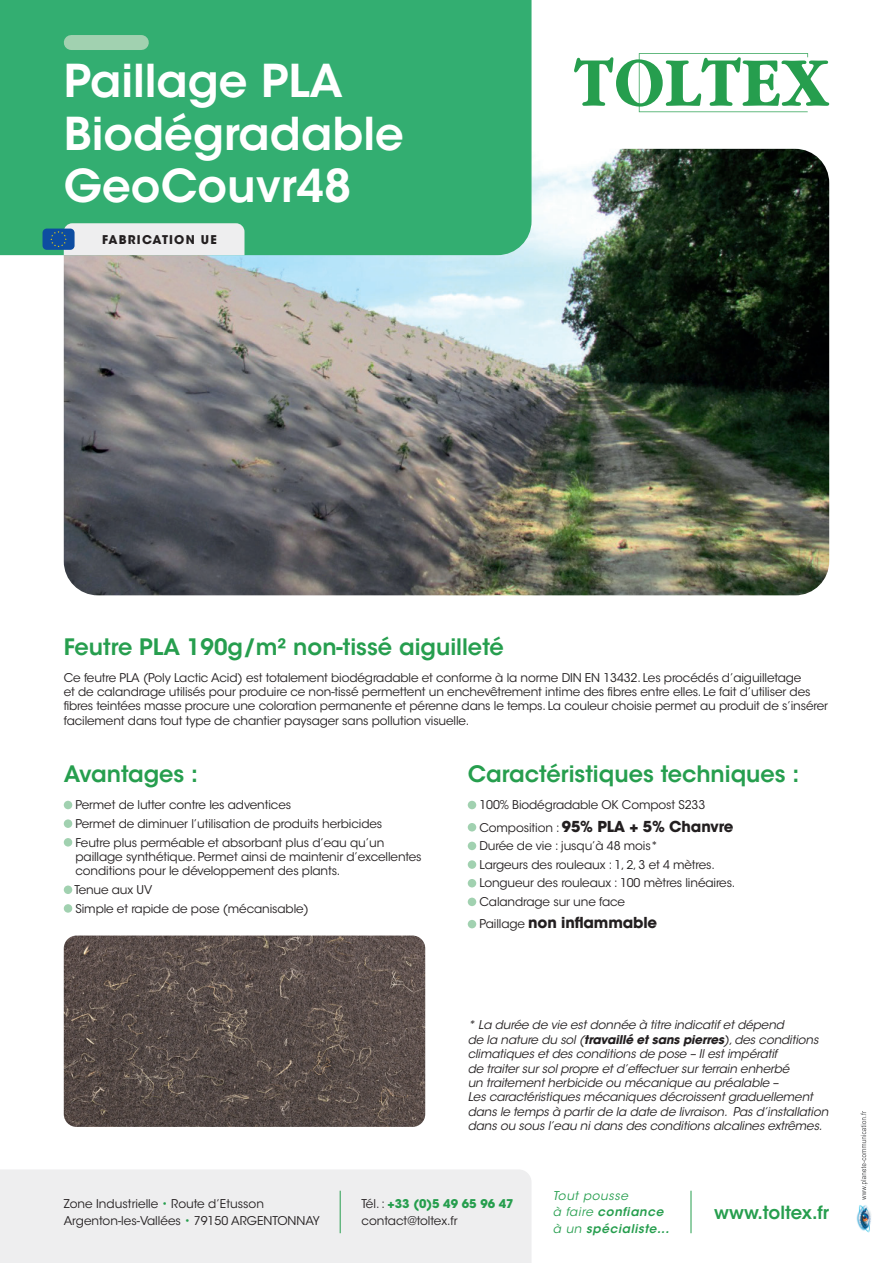
<style>
.page{position:relative;width:893px;height:1263px;background:#fff}
.page>*{position:absolute;margin:0;border:0;box-sizing:border-box;transform-origin:0 0}
.t1{font:600 45px/52.5px "ITC Avant Garde Std";color:#fff}
.t2{font:600 22.5px "ITC Avant Garde Std";color:#269e4e}
.t3{font:600 18px "ITC Avant Garde Std";color:#269e4e}
.t4{font:700 15px "ITC Avant Garde Std";letter-spacing:-.01em;color:#231f20}
.t5{font:12px/18.6px "ITC Avant Garde Std";letter-spacing:-.01em;color:#231f20}
.t6{font:italic 12px/14.4px "ITC Avant Garde Std";letter-spacing:-.01em;color:#231f20}
.t7{font:italic 600 12px/16.5px "ITC Avant Garde Std";letter-spacing:.05em;color:#269e4e}
.t8{font:700 12px "ITC Avant Garde Std";letter-spacing:.1em;color:#231f20}
.s1{font-weight:400;font-size:12px}
.s2{font-weight:700}
.s3{color:#269e4e}
.s4{font-weight:700;color:#269e4e}
.s5{font-weight:400}
</style>
<div class="page">
<div style="left:0;top:1170px;width:531px;height:93px;background:#eeeeef"></div>
<img style="left:64px;top:149px;width:765px;height:446px">
<div style="left:0;top:0;width:531px;height:255px;background:#33ae71"></div>
<img style="left:856px;top:1205px;width:15px;height:28px">
<svg style="left:861px;top:1111px;width:7px;height:89px"></svg>
<hr style="left:340px;top:1191px;width:1px;height:42px;background:#269e4e">
<hr style="left:691px;top:1191px;width:1px;height:42px;background:#269e4e">
<div style="left:71px;top:35px;width:70px;height:15px;background:#a1d1b0"></div>
<svg style="left:574px;top:53px;width:255px;height:59px"></svg>
<div style="left:64px;top:801px;width:8px;height:8px;background:#a1d1b0;border-radius:50%"></div>
<div style="left:64px;top:819px;width:8px;height:9px;background:#a1d1b0;border-radius:50%"></div>
<div style="left:64px;top:838px;width:8px;height:8px;background:#a1d1b0;border-radius:50%"></div>
<div style="left:64px;top:885px;width:8px;height:9px;background:#a1d1b0;border-radius:50%"></div>
<div style="left:64px;top:904px;width:8px;height:9px;background:#a1d1b0;border-radius:50%"></div>
<div style="left:468px;top:801px;width:8px;height:8px;background:#a1d1b0;border-radius:50%"></div>
<div style="left:468px;top:823px;width:8px;height:8px;background:#a1d1b0;border-radius:50%"></div>
<div style="left:468px;top:842px;width:8px;height:8px;background:#a1d1b0;border-radius:50%"></div>
<div style="left:468px;top:860px;width:8px;height:9px;background:#a1d1b0;border-radius:50%"></div>
<div style="left:468px;top:879px;width:8px;height:8px;background:#a1d1b0;border-radius:50%"></div>
<div style="left:468px;top:898px;width:8px;height:8px;background:#a1d1b0;border-radius:50%"></div>
<div style="left:468px;top:920px;width:8px;height:8px;background:#a1d1b0;border-radius:50%"></div>
<svg style="left:43px;top:223px;width:201px;height:32px;background:#cedae0"></svg>
<img style="left:64px;top:935px;width:361px;height:192px">
<h1 class="t1" style="left:64px;top:54px;width:341px">Paillage PLA<br>Biodégradable<br>GeoCouvr48</h1>
<p class="t8" style="left:102px;top:231px;width:116px">FABRICATION UE</p>
<h2 class="t2" style="left:64px;top:632px;width:441px">Feutre PLA 190g/m² non-tissé aiguilleté</h2>
<p class="t5" style="left:64px;top:670px;width:766px;line-height:14.4px">Ce feutre PLA (Poly Lactic Acid) est totalement biodégradable et conforme à la norme DIN EN 13432. Les procédés d’aiguilletage<br>et de calandrage utilisés pour produire ce non-tissé permettent un enchevêtrement intime des fibres entre elles. Le fait d’utiliser des fibres teintées masse procure une coloration permanente et pérenne dans le temps. La couleur choisie permet au produit de s’insérer facilement dans tout type de chantier paysager sans pollution visuelle.</p>
<h2 class="t2" style="left:64px;top:760px;width:136px">Avantages :</h2>
<p class="t5" style="left:75px;top:796px;width:310px">Permet de lutter contre les adventices<br>Permet de diminuer l’utilisation de produits herbicides<br>Feutre plus perméable et absorbant plus d’eau qu’un</p>
<p class="t5" style="left:75px;top:849px;width:348px;line-height:14.4px">paillage synthétique. Permet ainsi de maintenir d’excellentes conditions pour le développement des plants.</p>
<p class="t5" style="left:74px;top:880px;width:236px">Tenue aux UV<br>Simple et rapide de pose (mécanisable)</p>
<h2 class="t2" style="left:468px;top:760px;width:333px">Caractéristiques techniques :</h2>
<p class="t5" style="left:479px;top:796px;width:227px">100% Biodégradable OK Compost S233</p>
<p class="t4" style="left:479px;top:816px;width:256px"><span class="s1">Composition :</span> 95% PLA + 5% Chanvre</p>
<p class="t5" style="left:479px;top:837px;width:257px">Durée de vie : jusqu’à 48 mois*<br>Largeurs des rouleaux : 1, 2, 3 et 4 mètres.<br>Longueur des rouleaux : 100 mètres linéaires.<br>Calandrage sur une face</p>
<p class="t4" style="left:479px;top:913px;width:179px"><span class="s1">Paillage</span> non inflammable</p>
<p class="t6" style="left:468px;top:1018px;width:362px">* La durée de vie est donnée à titre indicatif et dépend<br>de la nature du sol (<span class="s2">travaillé et sans pierres</span>), des conditions climatiques et des conditions de pose – Il est impératif<br>de traiter sur sol propre et d’effectuer sur terrain enherbé<br>un traitement herbicide ou mécanique au préalable –<br>Les caractéristiques mécaniques décroissent graduellement dans le temps à partir de la date de livraison. Pas d’installation dans ou sous l’eau ni dans des conditions alcalines extrêmes.</p>
<p class="t5" style="left:64px;top:1196px;width:258px;line-height:16.5px">Zone Industrielle <span class="s3">•</span> Route d’Etusson<br>Argenton-les-Vallées <span class="s3">•</span> 79150 ARGENTONNAY</p>
<p class="t5" style="left:361px;top:1196px;width:154px;line-height:16.5px">Tél. : <span class="s4">+33 (0)5 49 65 96 47 </span>contact@toltex.fr</p>
<p class="t7" style="left:553px;top:1187px;width:118px"><span class="s5">Tout pousse<br>à faire</span> confiance <span class="s5">à un</span> spécialiste...</p>
<h3 class="t3" style="left:714px;top:1201px;width:116px">www.toltex.fr</h3>
</div>
